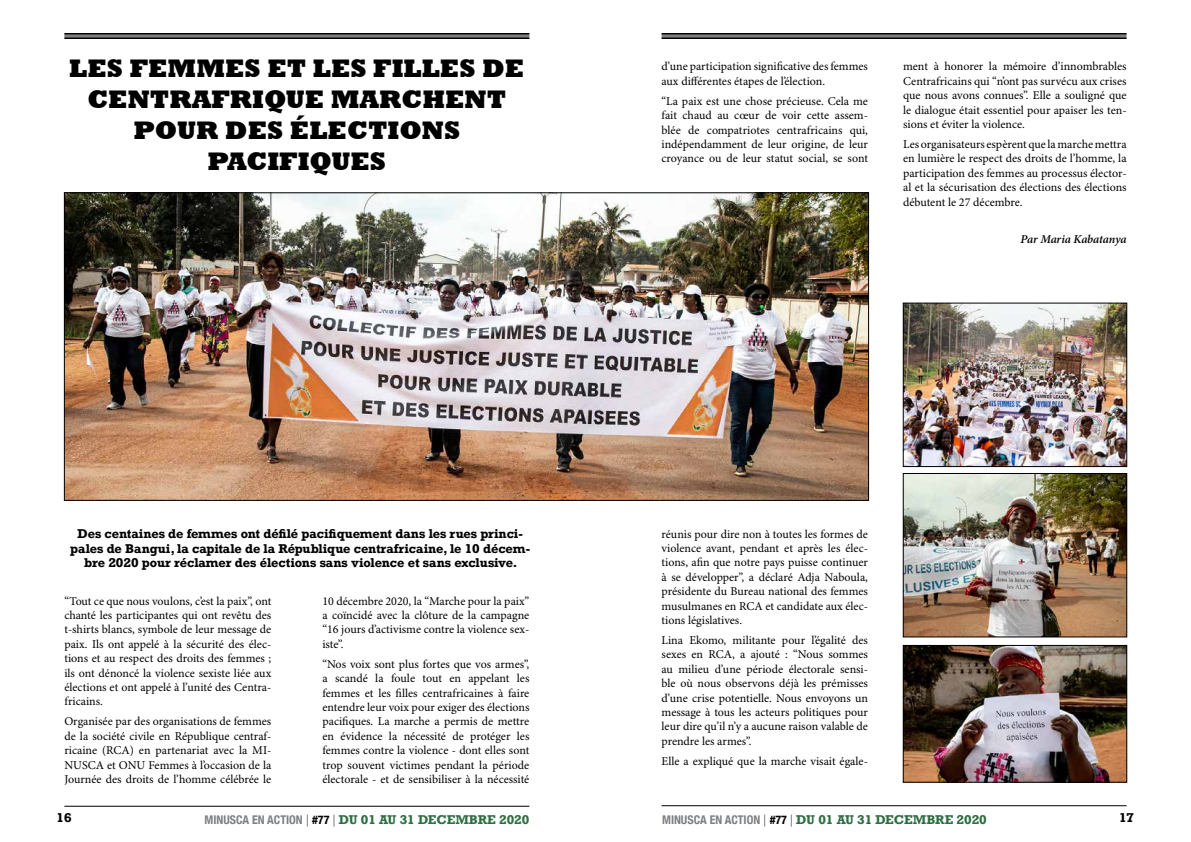
<style>
.page{position:relative;width:1191px;height:842px;background:#fff}
.page>*{position:absolute;margin:0;border:0;box-sizing:border-box;transform-origin:0 0}
.t1{font:800 26px/31.2px "Rockwell";color:#000;text-align:center}
.t2{font:12px/14.4px "Minion Pro";color:#000;text-align:justify}
.t3{font:700 12px/14.4px "Rockwell";color:#000;text-align:center}
.t4{font:700 12px "Rockwell";color:#2d6f42}
.t5{font:italic 600 12px "Minion Pro";letter-spacing:-.015em;color:#000}
.s1{font-family:"Helvetica Neue";font-stretch:condensed;color:#7e8083}
.s2{font-family:"Helvetica Neue";font-weight:100;color:#000}
.s3{font-family:"Helvetica Neue";font-stretch:condensed;color:#000}
</style>
<div class="page">
<hr style="left:64px;top:806px;width:465px;height:1px;background:#000">
<hr style="left:64px;top:33px;width:465px;height:2px;background:#000">
<hr style="left:64px;top:36px;width:465px;height:1px;background:#000">
<hr style="left:64px;top:37px;width:465px;height:2px;background:#000">
<img style="left:64px;top:193px;width:531px;height:307px">
<hr style="left:661px;top:805px;width:465px;height:1px;background:#000">
<hr style="left:661px;top:33px;width:465px;height:2px;background:#000">
<hr style="left:661px;top:36px;width:465px;height:1px;background:#000">
<hr style="left:661px;top:37px;width:465px;height:2px;background:#000">
<img style="left:595px;top:193px;width:273px;height:307px">
<img style="left:905px;top:305px;width:219px;height:160px">
<div style="left:903px;top:303px;width:223px;height:164px;border:1px solid #000"></div>
<img style="left:905px;top:475px;width:219px;height:160px">
<div style="left:903px;top:473px;width:223px;height:164px;border:1px solid #000"></div>
<img style="left:905px;top:647px;width:219px;height:133px">
<div style="left:903px;top:645px;width:223px;height:137px;border:1px solid #000"></div>
<h1 class="t1" style="left:69px;top:53px;width:456px">LES FEMMES ET LES FILLES DE<br>CENTRAFRIQUE MARCHENT<br>POUR DES ÉLECTIONS<br>PACIFIQUES</h1>
<p class="t3" style="left:70px;top:526px;width:461px">Des centaines de femmes ont défilé pacifiquement dans les rues princi&shy;pales de Bangui, la capitale de la République centrafricaine, le 10 décem&shy;bre 2020 pour réclamer des élections sans violence et sans exclusive.</p>
<p class="t2" style="left:64px;top:594px;width:208px">“Tout ce que nous voulons, c’est la paix”, ont chanté les participantes qui ont revêtu des t-shirts blancs, symbole de leur message de paix. Ils ont appelé à la sécurité des élec&shy;tions et au respect des droits des femmes ; ils ont dénoncé la violence sexiste liée aux élections et ont appelé à l’unité des Centra&shy;fricains.</p>
<p class="t2" style="left:64px;top:715px;width:208px">Organisée par des organisations de femmes de la société civile en République centraf&shy;ricaine (RCA) en partenariat avec la MI-NUSCA et ONU Femmes à l’occasion de la Journée des droits de l’homme célébrée le</p>
<p class="t2" style="left:322px;top:594px;width:208px">10 décembre 2020, la “Marche pour la paix” a coïncidé avec la clôture de la campagne “16 jours d’activisme contre la violence sex&shy;iste”.</p>
<p class="t2" style="left:322px;top:657px;width:208px">“Nos voix sont plus fortes que vos armes”, a scandé la foule tout en appelant les femmes et les filles centrafricaines à faire entendre leur voix pour exiger des élections pacifiques. La marche a permis de mettre en évidence la nécessité de protéger les femmes contre la violence - dont elles sont trop souvent victimes pendant la période électorale - et de sensibiliser à la nécessité</p>
<p class="t3" style="left:57px;top:810px;width:17px">16</p>
<p class="t4" style="left:205px;top:812px;width:326px"><span class="s1">MINUSCA EN ACTION</span> <span class="s2">|</span> <span class="s3">#77</span> <span class="s2">|</span> DU 01 AU 31 DECEMBRE 2020</p>
<p class="t2" style="left:661px;top:60px;width:208px">d’une participation significative des femmes aux différentes étapes de l’élection.</p>
<p class="t2" style="left:661px;top:94px;width:208px">“La paix est une chose précieuse. Cela me fait chaud au cœur de voir cette assem&shy;blée de compatriotes centrafricains qui, indépendamment de leur origine, de leur croyance ou de leur statut social, se sont</p>
<p class="t2" style="left:903px;top:60px;width:225px">ment à honorer la mémoire d’innombrables Centrafricains qui “n’ont pas survécu aux crises que nous avons connues”. Elle a souligné que le dialogue était essentiel pour apaiser les ten&shy;sions et éviter la violence.</p>
<p class="t2" style="left:903px;top:138px;width:225px">Les organisateurs espèrent que la marche mettra en lumière le respect des droits de l’homme, la participation des femmes au processus élector&shy;al et la sécurisation des élections des élections débutent le 27 décembre.</p>
<p class="t5" style="left:1020px;top:231px;width:108px">Par Maria Kabatanya</p>
<p class="t2" style="left:661px;top:527px;width:208px">réunis pour dire non à toutes les formes de violence avant, pendant et après les élec&shy;tions, afin que notre pays puisse continuer à se développer”, a déclaré Adja Naboula, présidente du Bureau national des femmes musulmanes en RCA et candidate aux élec&shy;tions législatives.</p>
<p class="t2" style="left:661px;top:633px;width:208px">Lina Ekomo, militante pour l’égalité des sexes en RCA, a ajouté : “Nous sommes au milieu d’une période électorale sensi&shy;ble où nous observons déjà les prémisses d’une crise potentielle. Nous envoyons un message à tous les acteurs politiques pour leur dire qu’il n’y a aucune raison valable de prendre les armes”.</p>
<p class="t2" style="left:661px;top:754px;width:208px">Elle a expliqué que la marche visait égale-</p>
<p class="t4" style="left:662px;top:812px;width:326px"><span class="s1">MINUSCA EN ACTION</span> <span class="s2">|</span> <span class="s3">#77</span> <span class="s2">|</span> DU 01 AU 31 DECEMBRE 2020</p>
<p class="t3" style="left:1119px;top:810px;width:17px">17</p>
</div>
